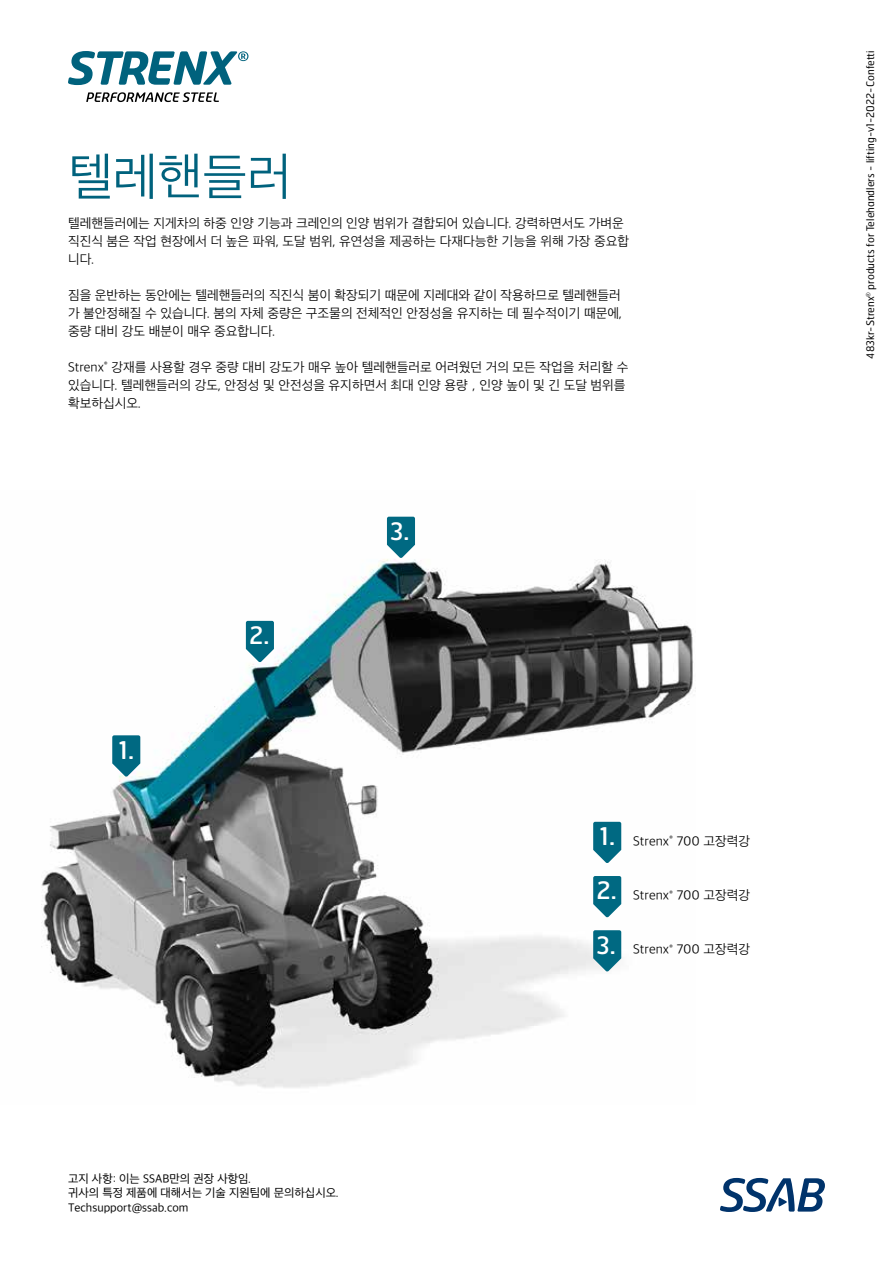
<style>
.page{position:relative;width:893px;height:1263px;background:#fff}
.page>*{position:absolute;margin:0;border:0;box-sizing:border-box;transform-origin:0 0}
.t1{font:300 51.75px "Apple SD Gothic Neo";color:#00627d}
.t2{font:24.45px "Hermes FB";color:#fff}
.t3{font:24px "Hermes FB";color:#fff}
.t4{font:300 13.5px/18px "Apple SD Gothic Neo";color:#000}
.t5{font:12px/14.4px "Apple SD Gothic Neo";color:#000}
.t6{font:10.5px "Hermes FB";color:#000}
</style>
<div class="page">
<img style="left:41px;top:516px;width:655px;height:572px">
<svg style="left:68px;top:51px;width:180px;height:34px"></svg>
<svg style="left:86px;top:92px;width:133px;height:10px"></svg>
<svg style="left:720px;top:1178px;width:105px;height:34px"></svg>
<svg style="left:593px;top:822px;width:28px;height:41px"></svg>
<svg style="left:112px;top:735px;width:28px;height:42px"></svg>
<svg style="left:246px;top:621px;width:28px;height:41px"></svg>
<svg style="left:387px;top:517px;width:28px;height:41px"></svg>
<svg style="left:593px;top:876px;width:28px;height:41px"></svg>
<svg style="left:593px;top:930px;width:28px;height:42px"></svg>
<h1 class="t1" style="left:68px;top:149px;width:225px">텔레핸들러</h1>
<p class="t4" style="left:68px;top:215px;width:563px">텔레핸들러에는 지게차의 하중 인양 기능과 크레인의 인양 범위가 결합되어 있습니다. 강력하면서도 가벼운 직진식 붐은 작업 현장에서 더 높은 파워, 도달 범위, 유연성을 제공하는 다재다능한 기능을 위해 가장 중요합 니다.</p>
<p class="t4" style="left:68px;top:287px;width:556px;text-align:justify">짐을 운반하는 동안에는 텔레핸들러의 직진식 붐이 확장되기 때문에 지레대와 같이 작용하므로 텔레핸들러 가 불안정해질 수 있습니다. 붐의 자체 중량은 구조물의 전체적인 안정성을 유지하는 데 필수적이기 때문에, 중량 대비 강도 배분이 매우 중요합니다.</p>
<p class="t4" style="left:68px;top:359px;width:562px">Strenx<sup>®</sup> 강재를 사용할 경우 중량 대비 강도가 매우 높아 텔레핸들러로 어려웠던 거의 모든 작업을 처리할 수 있습니다. 텔레핸들러의 강도, 안정성 및 안전성을 유지하면서 최대 인양 용량，인양 높이 및 긴 도달 범위를 확보하십시오.</p>
<h2 class="t2" style="left:119px;top:734px;width:17px">1.</h2>
<h3 class="t3" style="left:249px;top:620px;width:22px">2.</h3>
<h3 class="t3" style="left:390px;top:516px;width:21px">3.</h3>
<p class="t5" style="left:68px;top:1172px;width:272px">고지 사항: 이는 SSAB만의 권장 사항임.<br>귀사의 특정 제품에 대해서는 기술 지원팀에 문의하십시오.<br>Techsupport@ssab.com</p>
<h2 class="t2" style="left:599px;top:820px;width:17px">1.</h2>
<h3 class="t3" style="left:596px;top:875px;width:22px">2.</h3>
<h3 class="t3" style="left:596px;top:929px;width:21px">3.</h3>
<p class="t4" style="left:633px;top:833px;width:119px">Strenx<sup>®</sup> 700 고장력강</p>
<p class="t4" style="left:633px;top:887px;width:119px">Strenx<sup>®</sup> 700 고장력강</p>
<p class="t4" style="left:633px;top:941px;width:119px">Strenx<sup>®</sup> 700 고장력강</p>
<p class="t6" style="left:863px;top:358px;width:310px;rotate:-90deg">483kr-Strenx<sup>®</sup> products for Telehandlers - lifting-v1-2022-Confetti</p>
</div>
